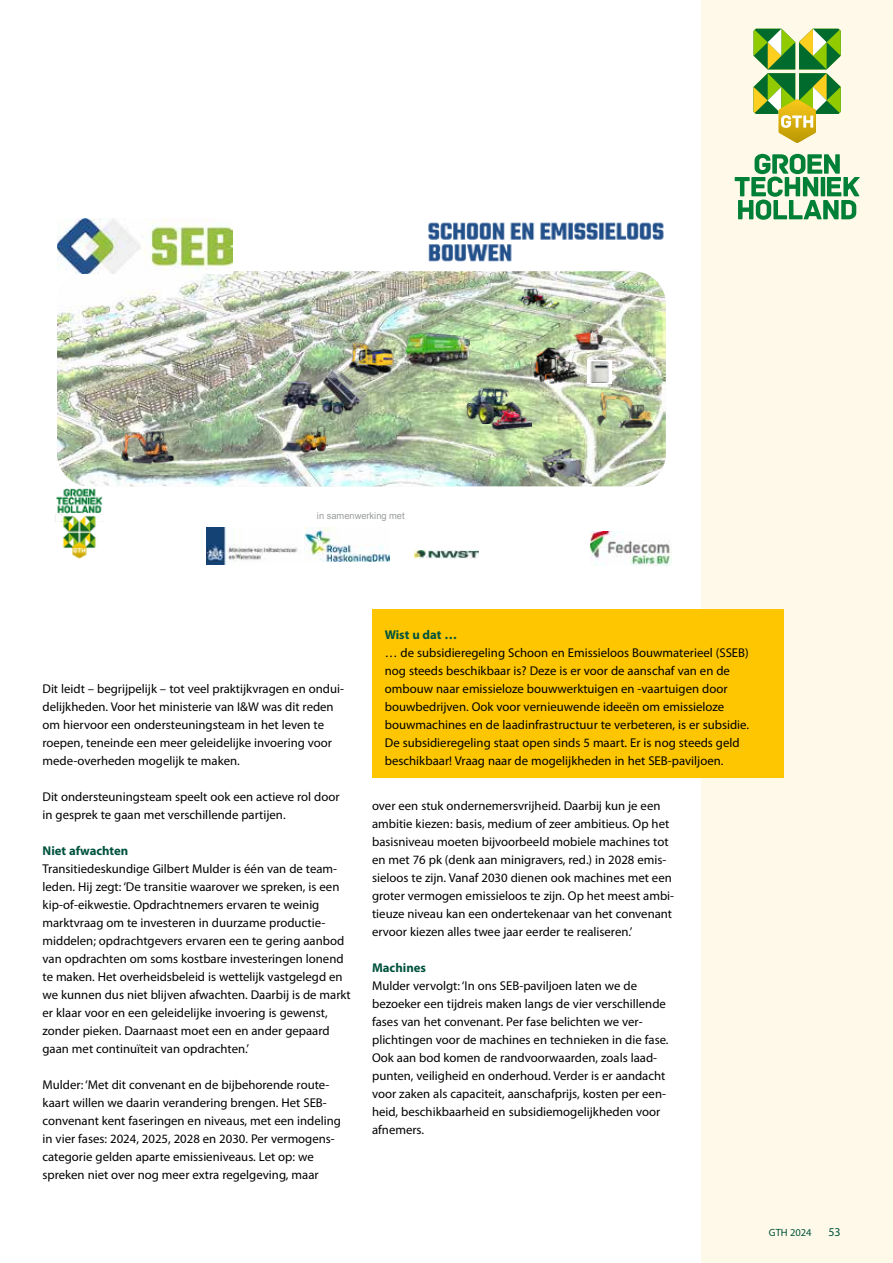
<style>
.page{position:relative;width:893px;height:1263px;background:#fff}
.page>*{position:absolute;margin:0;border:0;box-sizing:border-box;transform-origin:0 0}
.t1{font:12.75px/18px "Myriad Pro";color:#000}
.t2{font:700 12.75px "Myriad Pro";color:#00533e}
.t3{font:12px "Myriad Pro";color:#00533e}
.t4{font:10.5px "Myriad Pro";color:#00533e}
.t5{font:9.3px "Arial";color:#9c9e9e}
</style>
<div class="page">
<div style="left:701px;top:0;width:192px;height:1263px;background:#fff9e9"></div>
<img style="left:778px;top:128px;width:38px;height:15px">
<svg style="left:754px;top:29px;width:87px;height:99px"></svg>
<svg style="left:735px;top:154px;width:125px;height:66px"></svg>
<img style="left:57px;top:271px;width:609px;height:215px">
<img style="left:57px;top:218px;width:175px;height:56px">
<img style="left:428px;top:222px;width:236px;height:40px">
<img style="left:590px;top:531px;width:82px;height:34px">
<img style="left:55px;top:488px;width:48px;height:71px">
<img style="left:414px;top:550px;width:65px;height:8px">
<img style="left:304px;top:528px;width:86px;height:33px">
<img style="left:207px;top:528px;width:91px;height:37px">
<img style="left:275px;top:351px;width:102px;height:68px">
<img style="left:103px;top:416px;width:83px;height:56px">
<img style="left:587px;top:360px;width:24px;height:24px">
<img style="left:541px;top:447px;width:54px;height:39px">
<img style="left:347px;top:339px;width:48px;height:38px">
<img style="left:442px;top:386px;width:81px;height:37px">
<img style="left:457px;top:391px;width:74px;height:56px">
<img style="left:400px;top:323px;width:71px;height:47px">
<img style="left:573px;top:324px;width:35px;height:31px">
<img style="left:509px;top:273px;width:68px;height:53px">
<img style="left:281px;top:416px;width:46px;height:47px">
<img style="left:595px;top:389px;width:60px;height:41px">
<img style="left:532px;top:348px;width:47px;height:35px">
<div style="left:372px;top:610px;width:412px;height:168px;background:#fdc600"></div>
<p class="t5" style="left:317px;top:510px;width:89px">in samenwerking met</p>
<p class="t1" style="left:43px;top:680px;width:303px">Dit leidt – begrijpelijk – tot veel praktijkvragen en ondui&shy;delijkheden. Voor het ministerie van I&amp;W was dit reden om hiervoor een ondersteuningsteam in het leven te roepen, teneinde een meer geleidelijke invoering voor mede-overheden mogelijk te maken.</p>
<p class="t1" style="left:43px;top:788px;width:299px">Dit ondersteuningsteam speelt ook een actieve rol door in gesprek te gaan met verschillende partijen.</p>
<p class="t2" style="left:43px;top:842px;width:87px">Niet afwachten</p>
<p class="t1" style="left:43px;top:860px;width:310px">Transitiedeskundige Gilbert Mulder is één van de team&shy;leden. Hij zegt: ‘De transitie waarover we spreken, is een kip-of-eikwestie. Opdrachtnemers ervaren te weinig marktvraag om te investeren in duurzame productie&shy;middelen; opdrachtgevers ervaren een te gering aanbod van opdrachten om soms kostbare investeringen lonend te maken. Het overheidsbeleid is wettelijk vastgelegd en we kunnen dus niet blijven afwachten. Daarbij is de markt er klaar voor en een geleidelijke invoering is gewenst, zonder pieken. Daarnaast moet een en ander gepaard gaan met continuïteit van opdrachten.’</p>
<p class="t1" style="left:43px;top:1076px;width:300px">Mulder: ‘Met dit convenant en de bijbehorende route&shy;kaart willen we daarin verandering brengen. Het SEB&shy;convenant kent faseringen en niveaus, met een indeling in vier fases: 2024, 2025, 2028 en 2030. Per vermogens&shy;categorie gelden aparte emissieniveaus. Let op: we spreken niet over nog meer extra regelgeving, maar</p>
<p class="t2" style="left:385px;top:626px;width:74px">Wist u dat …</p>
<p class="t1" style="left:385px;top:644px;width:366px">… de subsidieregeling Schoon en Emissieloos Bouwmaterieel (SSEB) nog steeds beschikbaar is? Deze is er voor de aanschaf van en de ombouw naar emissieloze bouwwerktuigen en -vaartuigen door bouwbedrijven. Ook voor vernieuwende ideeën om emissieloze bouwmachines en de laadinfrastructuur te verbeteren, is er subsidie.<br>De subsidieregeling staat open sinds 5 maart. Er is nog steeds geld beschikbaar! Vraag naar de mogelijkheden in het SEB-paviljoen.</p>
<p class="t1" style="left:372px;top:797px;width:304px">over een stuk ondernemersvrijheid. Daarbij kun je een ambitie kiezen: basis, medium of zeer ambitieus. Op het basisniveau moeten bijvoorbeeld mobiele machines tot en met 76 pk (denk aan minigravers, red.) in 2028 emis&shy;sieloos te zijn. Vanaf 2030 dienen ook machines met een groter vermogen emissieloos te zijn. Op het meest ambi&shy;tieuze niveau kan een ondertekenaar van het convenant ervoor kiezen alles twee jaar eerder te realiseren.’</p>
<p class="t2" style="left:372px;top:960px;width:56px">Machines</p>
<p class="t1" style="left:372px;top:977px;width:298px">Mulder vervolgt: ‘In ons SEB-paviljoen laten we de bezoeker een tijdreis maken langs de vier verschillende fases van het convenant. Per fase belichten we ver&shy;plichtingen voor de machines en technieken in die fase.<br>Ook aan bod komen de randvoorwaarden, zoals laad&shy;punten, veiligheid en onderhoud. Verder is er aandacht voor zaken als capaciteit, aanschafprijs, kosten per een&shy;heid, beschikbaarheid en subsidiemogelijkheden voor afnemers.</p>
<p class="t4" style="left:769px;top:1226px;width:44px">GTH 2024</p>
<p class="t3" style="left:828px;top:1224px;width:14px">53</p>
</div>
